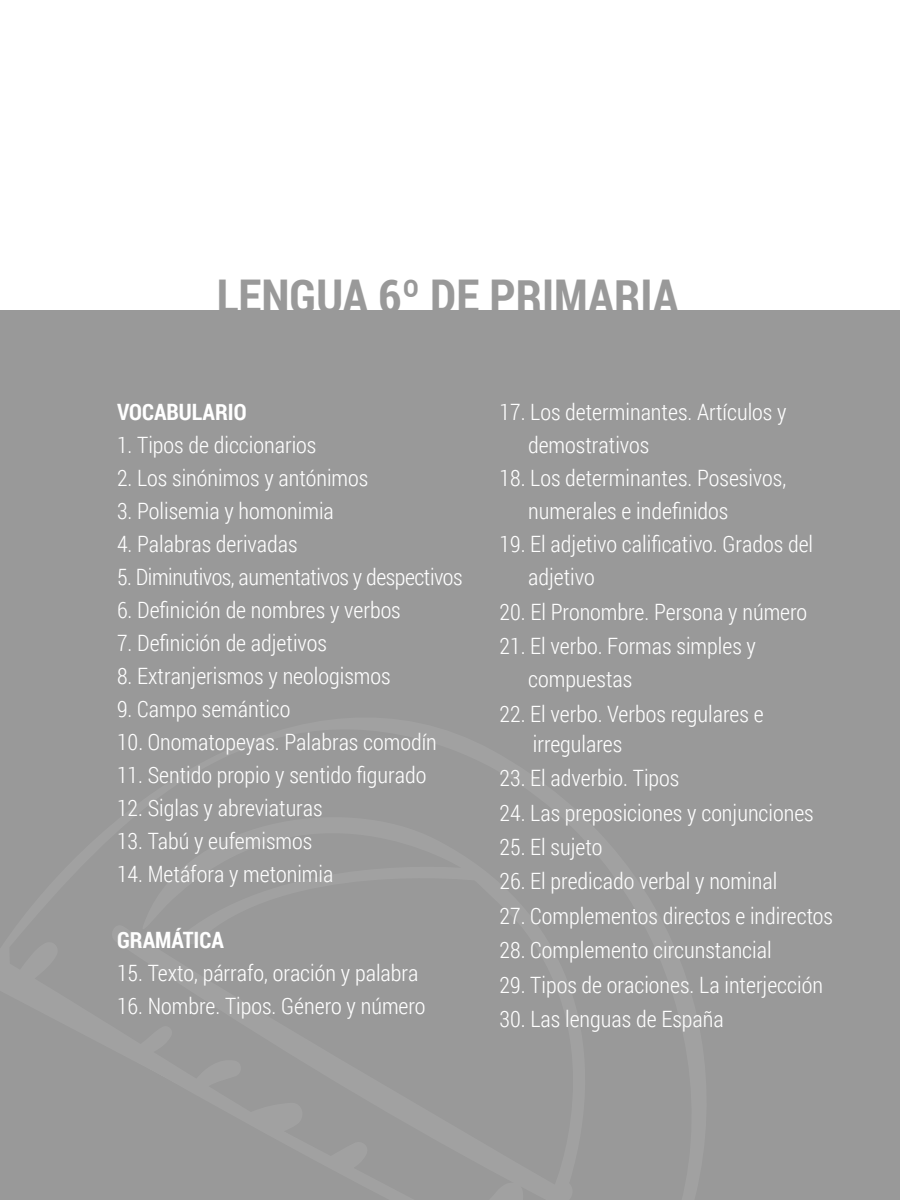
<style>
.page{position:relative;width:900px;height:1200px;background:#fff}
.page>*{position:absolute;margin:0;border:0;box-sizing:border-box;transform-origin:0 0}
.t1{font:700 46.5px "Roboto Condensed";color:#999}
.t2{font:300 22.5px/33px "Roboto Condensed";color:#fff}
.t3{font:300 22.5px "Roboto Condensed";letter-spacing:-.02em;color:#fff}
.t4{font:700 22.5px "Roboto Condensed";color:#fff}
</style>
<div class="page">
<div style="left:0;top:310px;width:900px;height:890px;background:#999"></div>
<h1 class="t1" style="left:217px;top:264px;width:463px">LENGUA 6º DE PRIMARIA</h1>
<p class="t4" style="left:117px;top:396px;width:131px">VOCABULARIO</p>
<p class="t2" style="left:117px;top:428px;width:201px">1. Tipos de diccionarios</p>
<p class="t2" style="left:117px;top:461px;width:253px">2. Los sinónimos y antónimos</p>
<p class="t2" style="left:117px;top:494px;width:218px">3. Polisemia y homonimia</p>
<p class="t2" style="left:117px;top:527px;width:182px">4. Palabras derivadas</p>
<p class="t3" style="left:117px;top:561px;width:347px">5. Diminutivos, aumentativos y despectivos</p>
<p class="t2" style="left:117px;top:593px;width:285px">6. Definición de nombres y verbos</p>
<p class="t2" style="left:117px;top:626px;width:212px">7. Definición de adjetivos</p>
<p class="t2" style="left:117px;top:659px;width:275px">8. Extranjerismos y neologismos</p>
<p class="t2" style="left:117px;top:692px;width:175px">9. Campo semántico</p>
<p class="t2" style="left:117px;top:725px;width:321px">10. Onomatopeyas. Palabras comodín</p>
<p class="t2" style="left:117px;top:758px;width:311px">11. Sentido propio y sentido figurado</p>
<p class="t2" style="left:117px;top:791px;width:207px">12. Siglas y abreviaturas</p>
<p class="t2" style="left:117px;top:824px;width:197px">13. Tabú y eufemismos</p>
<p class="t2" style="left:117px;top:857px;width:218px">14. Metáfora y metonimia</p>
<p class="t4" style="left:117px;top:924px;width:108px">GRAMÁTICA</p>
<p class="t2" style="left:117px;top:956px;width:303px">15. Texto, párrafo, oración y palabra</p>
<p class="t2" style="left:117px;top:989px;width:310px">16. Nombre. Tipos. Género y número</p>
<p class="t2" style="left:528px;top:395px;width:260px;text-indent:-29px">17. Los determinantes. Artículos y demostrativos</p>
<p class="t2" style="left:528px;top:461px;width:260px;text-indent:-29px">18. Los determinantes. Posesivos, numerales e indefinidos</p>
<p class="t2" style="left:528px;top:527px;width:287px;text-indent:-29px">19. El adjetivo calificativo. Grados del adjetivo</p>
<p class="t2" style="left:500px;top:594px;width:309px">20. El Pronombre. Persona y número</p>
<p class="t2" style="left:528px;top:629px;width:229px;text-indent:-29px">21. El verbo. Formas simples y compuestas</p>
<p class="t2" style="left:533px;top:698px;width:232px;line-height:30px;text-indent:-33px">22. El verbo. Verbos regulares e irregulares</p>
<p class="t2" style="left:500px;top:761px;width:181px">23. El adverbio. Tipos</p>
<p class="t2" style="left:500px;top:795px;width:316px">24. Las preposiciones y conjunciones</p>
<p class="t2" style="left:500px;top:830px;width:104px">25. El sujeto</p>
<p class="t2" style="left:500px;top:864px;width:279px">26. El predicado verbal y nominal</p>
<p class="t2" style="left:500px;top:899px;width:335px">27. Complementos directos e indirectos</p>
<p class="t2" style="left:500px;top:933px;width:274px">28. Complemento circunstancial</p>
<p class="t2" style="left:500px;top:968px;width:325px">29. Tipos de oraciones. La interjección</p>
<p class="t2" style="left:500px;top:1002px;width:226px">30. Las lenguas de España</p>
</div>
